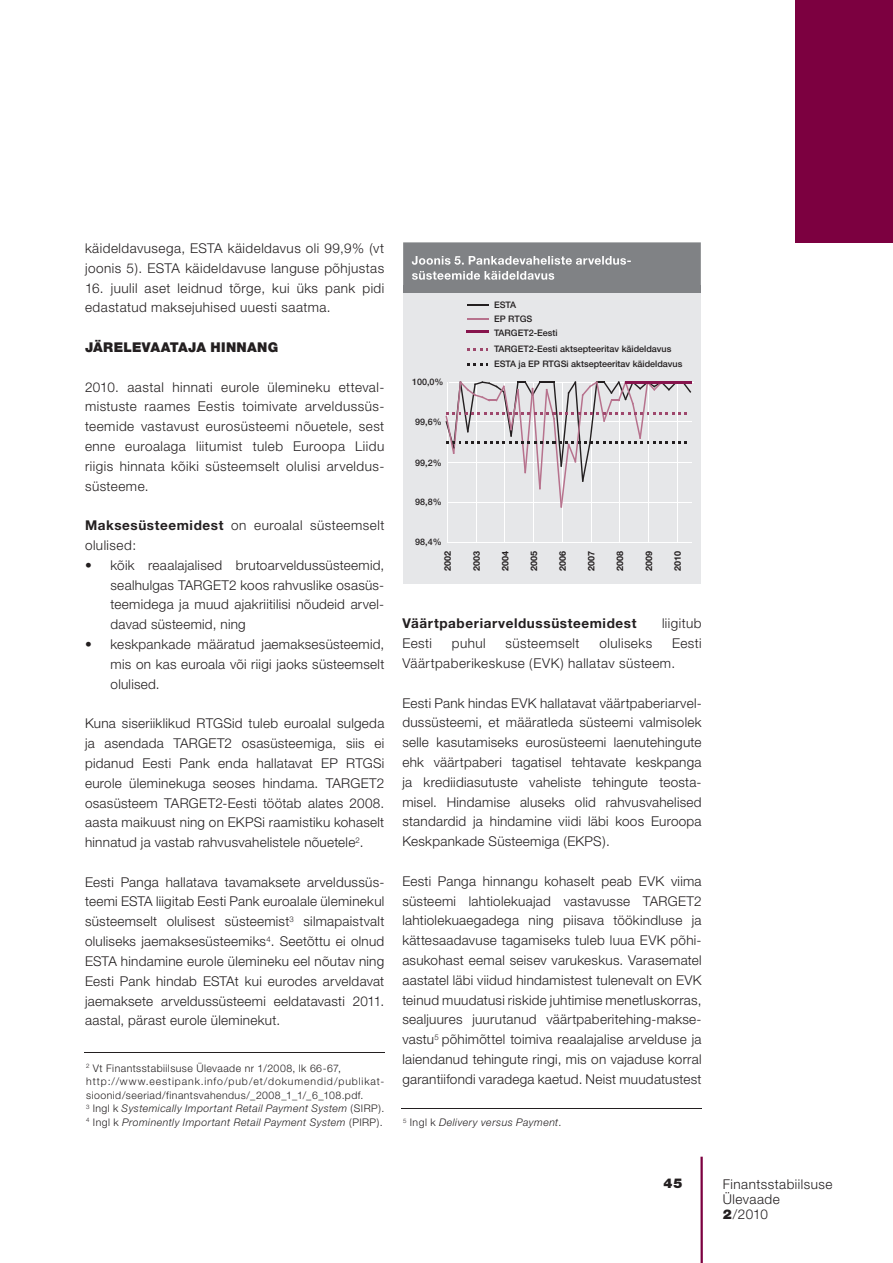
<style>
.page{position:relative;width:893px;height:1263px;background:#fff}
.page>*{position:absolute;margin:0;border:0;box-sizing:border-box;transform-origin:0 0}
.t1{font:300 13.5px/19.8px "Helvetica Neue";letter-spacing:.025em;color:#231f20;text-align:justify}
.t2{font:700 13.5px "Helvetica Neue";letter-spacing:.045em;color:#231f20}
.t3{font:900 13.5px "Helvetica Neue";letter-spacing:.02em;color:#231f20}
.t4{font:700 12px/15px "Helvetica Neue";letter-spacing:.025em;color:#fff}
.t5{font:300 10.5px/13.5px "Helvetica Neue";letter-spacing:.045em;color:#231f20}
.t6{font:italic 300 10.5px "Helvetica Neue";letter-spacing:.045em;color:#231f20}
.t7{font:500 9px/14.1px "Helvetica Neue";color:#231f20}
.t8{font:700 9px "Helvetica Neue";color:#231f20}
.s1{font-weight:700}
.s2{font-style:italic}
.s3{font-style:normal}
.s4{font-weight:900}
</style>
<div class="page">
<div style="left:795px;top:0;width:98px;height:242px;background:#7c0040"></div>
<hr style="left:700px;top:1157px;width:3px;height:106px;background:#7c0040">
<div style="left:403px;top:286px;width:298px;height:298px;background:#e6e7e9"></div>
<hr style="left:447px;top:502px;width:245px;height:1px;background:#fff">
<hr style="left:447px;top:462px;width:245px;height:1px;background:#fff">
<hr style="left:447px;top:422px;width:245px;height:1px;background:#fff">
<hr style="left:449px;top:382px;width:244px;height:1px;background:#fff">
<hr style="left:476px;top:382px;width:1px;height:161px;background:#fff">
<hr style="left:504px;top:382px;width:1px;height:161px;background:#fff">
<hr style="left:533px;top:382px;width:1px;height:161px;background:#fff">
<hr style="left:562px;top:382px;width:1px;height:161px;background:#fff">
<hr style="left:591px;top:382px;width:1px;height:161px;background:#fff">
<hr style="left:619px;top:382px;width:1px;height:161px;background:#fff">
<hr style="left:648px;top:382px;width:1px;height:161px;background:#fff">
<hr style="left:677px;top:382px;width:1px;height:161px;background:#fff">
<svg style="left:467px;top:304px;width:22px;height:1px"></svg>
<svg style="left:467px;top:318px;width:22px;height:1px"></svg>
<hr style="left:466px;top:331px;width:23px;height:2px;background:#87144d">
<svg style="left:468px;top:349px;width:20px;height:2px"></svg>
<svg style="left:468px;top:363px;width:20px;height:2px"></svg>
<hr style="left:448px;top:382px;width:1px;height:161px;background:#fff">
<hr style="left:447px;top:542px;width:245px;height:1px;background:#fff">
<svg style="left:445px;top:381px;width:246px;height:127px"></svg>
<div style="left:403px;top:242px;width:298px;height:44px;background:#808285"></div>
<div style="left:403px;top:286px;width:298px;height:6px;background:#808285"></div>
<div style="left:412px;top:256px;width:219px;height:9px;background:#808285"></div>
<div style="left:412px;top:271px;width:142px;height:9px;background:#808285"></div>
<hr style="left:84px;top:1052px;width:300px;height:1px;background:#231f20">
<hr style="left:401px;top:1108px;width:301px;height:1px;background:#231f20">
<p class="t1" style="left:85px;top:238px;width:301px">käideldavusega, ESTA käideldavus oli 99,9% (vt joonis 5). ESTA käideldavuse languse põhjustas</p>
<p class="t1" style="left:85px;top:278px;width:301px">16. juulil aset leidnud tõrge, kui üks pank pidi edastatud maksejuhised uuesti saatma.</p>
<p class="t3" style="left:85px;top:339px;width:195px">JÄRELEVAATAJA HINNANG</p>
<p class="t1" style="left:85px;top:377px;width:301px">2010. aastal hinnati eurole ülemineku etteval&shy;mistuste raames Eestis toimivate arveldussüs&shy;teemide vastavust eurosüsteemi nõuetele, sest enne euroalaga liitumist tuleb Euroopa Liidu riigis hinnata kõiki süsteemselt olulisi arveldus&shy;süsteeme.</p>
<p class="t1" style="left:85px;top:515px;width:301px"><span class="s1">Maksesüsteemidest</span> on euroalal süsteemselt olulised:</p>
<p class="t1" style="left:111px;top:555px;width:275px;text-indent:-26px">• kõik reaalajalised brutoarveldussüsteemid, sealhulgas TARGET2 koos rahvuslike osasüs&shy;teemidega ja muud ajakriitilisi nõudeid arvel&shy;davad süsteemid, ning</p>
<p class="t1" style="left:111px;top:634px;width:275px;text-indent:-26px">• keskpankade määratud jaemaksesüsteemid, mis on kas euroala või riigi jaoks süsteemselt olulised.</p>
<p class="t1" style="left:85px;top:713px;width:301px">Kuna siseriiklikud RTGSid tuleb euroalal sulgeda ja asendada TARGET2 osasüsteemiga, siis ei pidanud Eesti Pank enda hallatavat EP RTGSi eurole üleminekuga seoses hindama. TARGET2 osasüsteem TARGET2-Eesti töötab alates 2008. aasta maikuust ning on EKPSi raamistiku kohaselt hinnatud ja vastab rahvusvahelistele nõuetele<sup>2</sup>.</p>
<p class="t1" style="left:85px;top:872px;width:301px">Eesti Panga hallatava tavamaksete arveldussüs&shy;teemi ESTA liigitab Eesti Pank euroalale üleminekul süsteemselt olulisest süsteemist<sup>3</sup> silmapaistvalt oluliseks jaemaksesüsteemiks<sup>4</sup>. Seetõttu ei olnud ESTA hindamine eurole ülemineku eel nõutav ning Eesti Pank hindab ESTAt kui eurodes arveldavat jaemaksete arveldussüsteemi eeldatavasti 2011. aastal, pärast eurole üleminekut.</p>
<p class="t5" style="left:86px;top:1061px;width:300px"><sup>2</sup> Vt Finantsstabiilsuse Ülevaade nr 1/2008, lk 66-67, http://www.eestipank.info/pub/et/dokumendid/publikat&shy;sioonid/seeriad/finantsvahendus/_2008_1_1/_6_108.pdf.<br><sup>3</sup> Ingl k <span class="s2">Systemically Important Retail Payment System</span> (SIRP).<br><sup>4</sup> Ingl k <span class="s2">Prominently Important Retail Payment System</span> (PIRP).</p>
<p class="t4" style="left:412px;top:252px;width:221px">Joonis 5. Pankadevaheliste arveldus&shy;süsteemide käideldavus</p>
<p class="t7" style="left:412px;top:375px;width:33px">100,0%</p>
<p class="t7" style="left:415px;top:414px;width:28px">99,6%</p>
<p class="t7" style="left:415px;top:455px;width:28px">99,2%</p>
<p class="t7" style="left:415px;top:495px;width:28px">98,8%</p>
<p class="t7" style="left:415px;top:535px;width:28px">98,4%</p>
<p class="t7" style="left:494px;top:298px;width:65px">ESTA<br>EP RTGS<br>TARGET2-Eesti</p>
<p class="t7" style="left:494px;top:341px;width:190px;line-height:15.3px">TARGET2-Eesti aktsepteeritav käideldavus<br>ESTA ja EP RTGSi aktsepteeritav käideldavus</p>
<p class="t8" style="left:442px;top:571px;width:22px;rotate:-90deg">2002</p>
<p class="t8" style="left:471px;top:571px;width:22px;rotate:-90deg">2003</p>
<p class="t8" style="left:500px;top:571px;width:22px;rotate:-90deg">2004</p>
<p class="t8" style="left:528px;top:571px;width:22px;rotate:-90deg">2005</p>
<p class="t8" style="left:557px;top:571px;width:22px;rotate:-90deg">2006</p>
<p class="t8" style="left:586px;top:571px;width:22px;rotate:-90deg">2007</p>
<p class="t8" style="left:614px;top:571px;width:22px;rotate:-90deg">2008</p>
<p class="t8" style="left:643px;top:571px;width:22px;rotate:-90deg">2009</p>
<p class="t8" style="left:672px;top:571px;width:22px;rotate:-90deg">2010</p>
<p class="t2" style="left:402px;top:615px;width:236px">Väärtpaberiarveldussüsteemidest</p>
<p class="t1" style="left:662px;top:613px;width:41px">liigitub</p>
<p class="t1" style="left:402px;top:633px;width:31px">Eesti</p>
<p class="t1" style="left:452px;top:633px;width:35px">puhul</p>
<p class="t1" style="left:505px;top:633px;width:76px">süsteemselt</p>
<p class="t1" style="left:599px;top:633px;width:54px">oluliseks</p>
<p class="t1" style="left:402px;top:633px;width:301px;text-indent:270px">Eesti<br>Väärtpaberikeskuse (EVK) hallatav süsteem.</p>
<p class="t1" style="left:402px;top:692px;width:301px">Eesti Pank hindas EVK hallatavat väärtpaberiarvel&shy;dussüsteemi, et määratleda süsteemi valmisolek selle kasutamiseks eurosüsteemi laenutehingute ehk väärtpaberi tagatisel tehtavate keskpanga ja krediidiasutuste vaheliste tehingute teosta&shy;misel. Hindamise aluseks olid rahvusvahelised standardid ja hindamine viidi läbi koos Euroopa Keskpankade Süsteemiga (EKPS).</p>
<p class="t1" style="left:402px;top:871px;width:301px">Eesti Panga hinnangu kohaselt peab EVK viima süsteemi lahtiolekuajad vastavusse TARGET2 lahtiolekuaegadega ning piisava töökindluse ja kättesaadavuse tagamiseks tuleb luua EVK põhi&shy;asukohast eemal seisev varukeskus. Varasematel aastatel läbi viidud hindamistest tulenevalt on EVK teinud muudatusi riskide juhtimise menetluskorras, sealjuures juurutanud väärtpaberitehing-makse&shy;vastu<sup>5</sup> põhimõttel toimiva reaalajalise arvelduse ja laiendanud tehingute ringi, mis on vajaduse korral garantiifondi varadega kaetud. Neist muudatustest</p>
<p class="t6" style="left:403px;top:1116px;width:160px"><sup>5</sup> <span class="s3">Ingl k</span> Delivery versus Payment<span class="s3">.</span></p>
<p class="t3" style="left:664px;top:1175px;width:20px">45</p>
<p class="t1" style="left:723px;top:1176px;width:111px;line-height:15px;text-align:left">Finantsstabiilsuse<br>Ülevaade<br><span class="s4">2</span>/2010</p>
</div>
